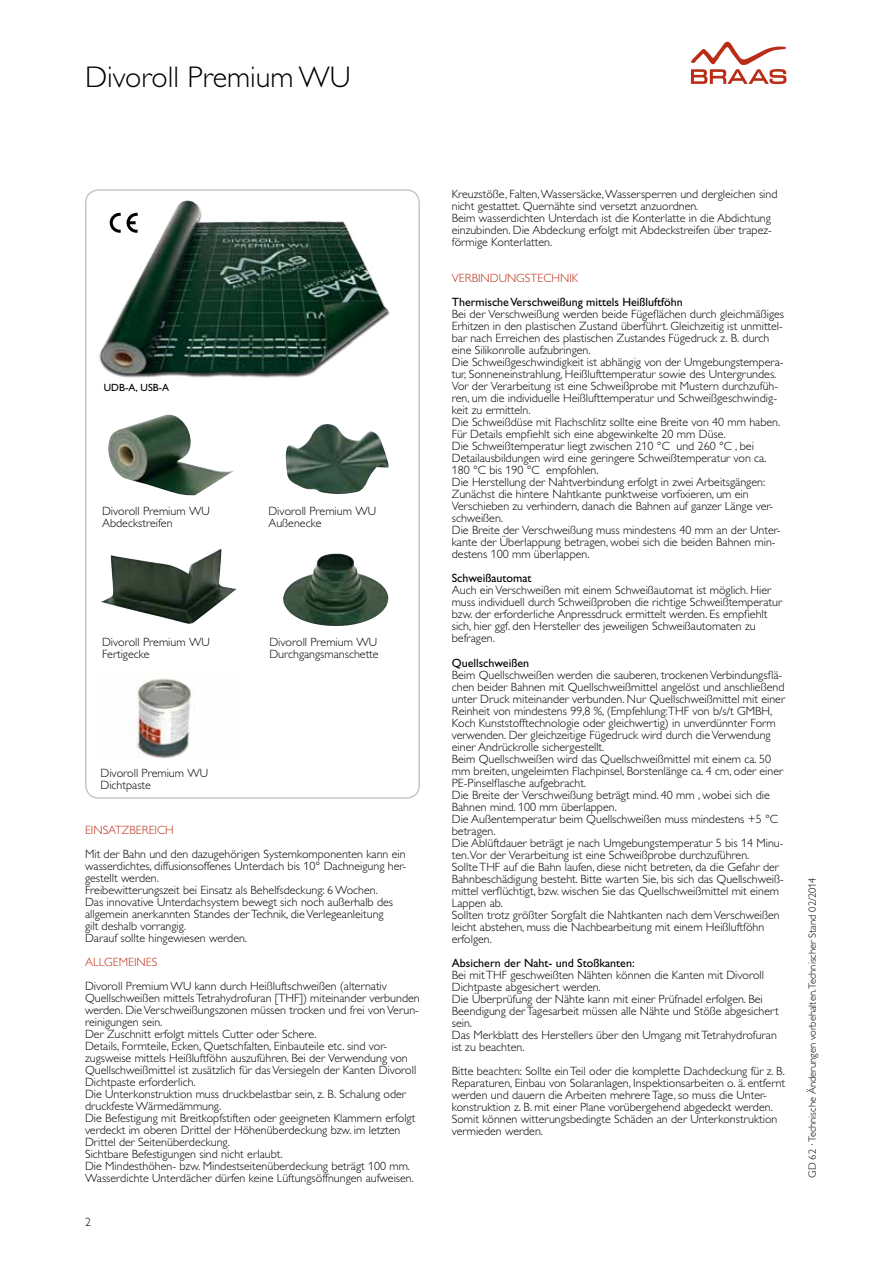
<style>
.page{position:relative;width:893px;height:1263px;background:#fff}
.page>*{position:absolute;margin:0;border:0;box-sizing:border-box;transform-origin:0 0}
.t1{font:300 30px "Gill Alt One";color:#000}
.t2{font:300 12px/12px "Gill Alt One";color:#000}
.t3{font:12px "Gill Alt One";color:#000}
.t4{font:300 12px "Gill Alt One";color:#b92d16}
.t5{font:300 10.5px "Gill Alt One";color:#000}
.t6{font:10.5px "Gill Alt One";color:#000}
</style>
<div class="page">
<svg style="left:691px;top:42px;width:95px;height:42px"></svg>
<div style="left:85px;top:189px;width:335px;height:610px;border:2px solid #c6c7c8;border-radius:13px"></div>
<div style="left:99px;top:200px;width:291px;height:178px;background:#000;opacity:.75"></div>
<img style="left:101px;top:200px;width:287px;height:174px">
<img style="left:108px;top:415px;width:126px;height:81px">
<img style="left:286px;top:424px;width:103px;height:70px">
<img style="left:101px;top:549px;width:136px;height:75px">
<img style="left:283px;top:554px;width:105px;height:72px">
<img style="left:129px;top:678px;width:66px;height:80px">
<svg style="left:127px;top:213px;width:11px;height:20px"></svg>
<svg style="left:110px;top:213px;width:11px;height:20px"></svg>
<h1 class="t1" style="left:85px;top:60px;width:267px">Divoroll Premium WU</h1>
<p class="t6" style="left:104px;top:381px;width:67px">UDB-A, USB-A</p>
<p class="t2" style="left:102px;top:505px;width:109px">Divoroll Premium WU<br>Abdeckstreifen</p>
<p class="t2" style="left:268px;top:505px;width:109px">Divoroll Premium WU<br>Außenecke</p>
<p class="t2" style="left:102px;top:636px;width:109px">Divoroll Premium WU<br>Fertigecke</p>
<p class="t2" style="left:269px;top:636px;width:111px">Divoroll Premium WU<br>Durchgangsmanschette</p>
<p class="t2" style="left:100px;top:767px;width:109px">Divoroll Premium WU<br>Dichtpaste</p>
<p class="t4" style="left:85px;top:823px;width:90px">Einsatzbereich</p>
<p class="t2" style="left:85px;top:848px;width:323px">Mit der Bahn und den dazugehörigen Systemkomponenten kann ein wasserdichtes, diffusionsoffenes Unterdach bis 10° Dachneigung her&shy;gestellt werden.<br>Freibewitterungszeit bei Einsatz als Behelfsdeckung: 6 Wochen.<br>Das innovative Unterdachsystem bewegt sich noch außerhalb des allgemein anerkannten Standes der Technik, die Verlegeanleitung<br>gilt deshalb vorrangig.<br>Darauf sollte hingewiesen werden.</p>
<p class="t4" style="left:85px;top:955px;width:74px">Allgemeines</p>
<p class="t2" style="left:85px;top:980px;width:336px">Divoroll Premium WU kann durch H eißluftschweißen (alternativ Quellschweißen mittels Tetrahydrofuran [TH F]) miteinander verbunden werden. Die Verschweißungszonen müssen trocken und frei von Verun&shy;reinigungen sein.<br>Der Zuschnitt erfolgt mittels Cutter oder Schere.<br>Details, Formteile, Ecken, Quetschfalten, Einbauteile etc. sind vor&shy;zugsweise mittels Heißluftföhn auszuführen. Bei der Verwendung von Quellschweißmittel ist zusätzlich für das Versiegeln der Kanten Divoroll Dichtpaste erforderlich.<br>Die Unterkonstruktion muss druckbelastbar sein, z. B. Schalung oder druckfeste Wärmedämmung.<br>Die Befestigung mit Breitkopfstiften oder geeigneten Klammern erfolgt verdeckt im oberen Drittel der H öhenüberdeckung bzw. im letzten Drittel der Seitenüberdeckung.<br>Sichtbare Befestigungen sind nicht erlaubt.<br>Die Mindesthöhen- bzw. Mindestseitenüberdeckung beträgt 100 mm.<br>Wasserdichte Unterdächer dürfen keine Lüftungsöffnungen aufweisen.</p>
<p class="t2" style="left:85px;top:1216px;width:7px">2</p>
<p class="t2" style="left:452px;top:188px;width:327px">Kreuzstöße, Falten, Wassersäcke, Wassersperren und dergleichen sind nicht gestattet. Quernähte sind versetzt anzuordnen.<br>Beim wasserdichten Unterdach ist die Konterlatte in die Abdichtung einzubinden. Die Abdeckung erfolgt mit Abdeckstreifen über trapez&shy;förmige Konterlatten.</p>
<p class="t4" style="left:452px;top:272px;width:127px">Verbindu ngstechnik</p>
<p class="t3" style="left:452px;top:295px;width:233px">Thermische Verschweißung mittels Heißluftföhn</p>
<p class="t2" style="left:452px;top:308px;width:334px">Bei der Verschweißung werden beide Fügeflächen durch gleichmäßiges Erhitzen in den plastischen Zustand überführt. Gleichzeitig ist unmittel&shy;bar nach Erreichen des plastischen Zustandes Fügedruck z. B. durch eine Silikonrolle aufzubringen.<br>Die Schweißgeschwindigkeit ist abhängig von der Umgebungstempera&shy;tur, Sonneneinstrahlung, Heißlufttemperatur sowie des Untergrundes.<br>Vor der Verarbeitung ist eine Schweißprobe mit Mustern durchzufüh&shy;ren, um die individuelle Heißlufttemperatur und Schweißgeschwindig&shy;keit zu ermitteln.<br>Die Schweißdüse mit Flachschlitz sollte eine Breite von 40 mm haben.<br>Für Details empfiehlt sich eine abgewinkelte 20 mm Düse.<br>Die Schweißtemperatur liegt zwischen 210 °C und 260 °C , bei Detailausbildungen wird eine geringere Schweißtemperatur von ca.<br>180 °C bis 190 °C empfohlen.<br>Die H erstellung der Nahtverbindung erfolgt in zwei Arbeitsgängen:<br>Zunächst die hintere Nahtkante punktweise vorfixieren, um ein Verschieben zu verhindern, danach die Bahnen auf ganzer Länge ver&shy;schweißen.<br>Die Breite der Verschweißung muss mindestens 40 mm an der Unter&shy;kante der Überlappung betragen, wobei sich die beiden Bahnen min&shy;destens 100 mm überlappen.</p>
<p class="t3" style="left:452px;top:571px;width:81px">Schweißautomat</p>
<p class="t2" style="left:452px;top:584px;width:332px">Auch ein Verschweißen mit einem Schweißautomat ist möglich. H ier muss individuell durch Schweißproben die richtige Schweißtemperatur bzw. der erforderliche Anpressdruck ermittelt werden. Es empfiehlt sich, hier ggf. den Hersteller des jeweiligen Schweißautomaten zu befragen.</p>
<p class="t3" style="left:452px;top:655px;width:79px">Quellschweißen</p>
<p class="t2" style="left:452px;top:668px;width:335px">Beim Quellschweißen werden die sauberen, trockenen Verbindungsflä&shy;chen beider Bahnen mit Quellschweißmittel angelöst und anschließend unter Druck miteinander verbunden. N ur Quellschweißmittel mit einer Reinheit von mindestens 99,8 %, (Empfehlung:TH F von b/s/t GMBH , Koch Kunststofftechnologie oder gleichwertig) in unverdünnter Form verwenden. Der gleichzeitige Fügedruck wird durch die Verwendung einer Andrückrolle sichergestellt.<br>Beim Quellschweißen wird das Quellschweißmittel mit einem ca. 50 mm breiten, ungeleimten Flachpinsel, Borstenlänge ca. 4 cm, oder einer PE-Pinselflasche aufgebracht.<br>Die Breite der Verschweißung beträgt mind. 40 mm , wobei sich die Bahnen mind. 100 mm überlappen.<br>Die Außentemperatur beim Quellschweißen muss mindestens +5 °C betragen.<br>Die Ablüftdauer beträgt je nach Umgebungstemperatur 5 bis 14 Minu&shy;ten.Vor der Verarbeitung ist eine Schweißprobe durchzuführen.<br>Sollte TH F auf die Bahn laufen, diese nicht betreten, da die Gefahr der Bahnbeschädigung besteht. Bitte warten Sie, bis sich das Quellschweiß&shy;mittel verflüchtigt, bzw. wischen Sie das Quellschweißmittel mit einem Lappen ab.<br>Sollten trotz größter Sorgfalt die N ahtkanten nach dem Verschweißen leicht abstehen, muss die Nachbearbeitung mit einem Heißluftföhn erfolgen.</p>
<p class="t3" style="left:452px;top:955px;width:184px">Absichern der Naht- und Stoßkanten:</p>
<p class="t2" style="left:452px;top:968px;width:329px">Bei mit TH F geschweißten N ähten können die Kanten mit Divoroll Dichtpaste abgesichert werden.<br>Die Überprüfung der Nähte kann mit einer Prüfnadel erfolgen. Bei Beendigung der Tagesarbeit müssen alle N ähte und Stöße abgesichert sein.<br>Das Merkblatt des H erstellers über den Umgang mit Tetrahydrofuran ist zu beachten.</p>
<p class="t2" style="left:452px;top:1064px;width:335px">Bitte beachten: Sollte ein Teil oder die komplette Dachdeckung für z.B.<br>Reparaturen, Einbau von Solaranlagen, Inspektionsarbeiten o. ä. entfernt werden und dauern die Arbeiten mehrere Tage, so muss die Unter-- konstruktion z.B. mit einer Plane vorübergehend abgedeckt werden.<br>Somit können witterungsbedingte Schäden an der Unterkonstruktion vermieden werden.</p>
<p class="t5" style="left:806px;top:1178px;width:302px;rotate:-90deg">GD 62 · Technische Änderungen vorbehalten.Technischer Stand 02/2014</p>
</div>
